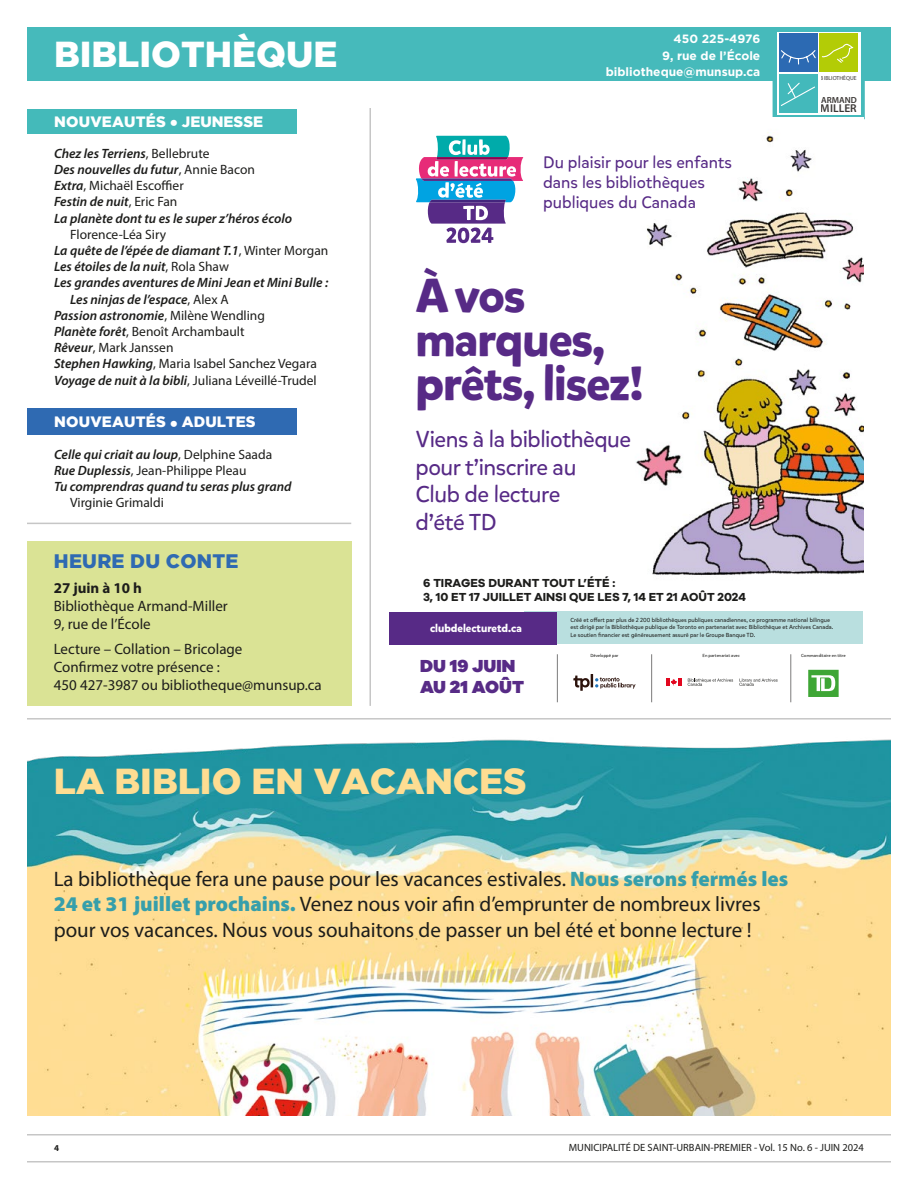
<style>
.page{position:relative;width:918px;height:1188px;background:#fff}
.page>*{position:absolute;margin:0;border:0;box-sizing:border-box;transform-origin:0 0}
.t1{font:700 47.25px/43.8px "Mikado";letter-spacing:-.02em;color:#572a86}
.t2{font:900 36px "Gotham";color:#fedd92}
.t3{font:900 36px "Gotham";color:#fff}
.t4{font:22.95px/27.5px "Mikado";letter-spacing:-.02em;color:#572a86}
.t5{font:21px/25.2px "Myriad Pro";color:#1d1d1b}
.t6{font:900 19.5px "Gotham";letter-spacing:.015em;color:#2f6ab2}
.t7{font:900 18px/21.6px "Galano Grotesque";color:#572b86}
.t8{font:16.65px/20px "Mikado";color:#572a86}
.t9{font:15px/18px "Myriad Pro";color:#1d1d1b}
.t10{font:900 15px "Gotham";letter-spacing:.015em;color:#fff}
.t11{font:700 15px "Myriad Pro";color:#1d1d1b}
.t12{font:italic 600 13.5px/16.2px "Myriad Pro";color:#1d1d1b}
.t13{font:13.5px "Myriad Pro";color:#1d1d1b}
.t14{font:700 12px/14.4px "Galano Grotesque";color:#1d1d1b}
.t15{font:700 12px/16.5px "Gotham";color:#fff;text-align:right}
.t16{font:600 11.4px "Myriad Pro";color:#3b3735}
.t17{font:700 10.95px "Mikado";color:#fff}
.t18{font:10.5px "Myriad Pro";color:#1d1d1b}
.t19{font:700 9px "Myriad Pro";color:#1d1d1b}
.t20{font:600 8.85px "Myriad Pro";color:#3b3735}
.t21{font:5.85px/7.6px "Mikado";color:#1d1d1b}
.t22{font:5.85px "Myriad Pro";color:#3b3735}
.t23{font:4.35px "Mikado";color:#1d1d1b}
.s1{font-family:"Museo Sans Rounded 900";font-weight:400}
.s2{font-weight:400;font-style:normal}
.s3{font-weight:600;font-style:italic}
.s4{font-weight:900;color:#369fab}
</style>
<div class="page">
<hr style="left:27px;top:1161px;width:864px;height:1px;background:#c6c6c6">
<hr style="left:27px;top:1134px;width:864px;height:2px;background:#c6c6c6">
<div style="left:27px;top:27px;width:864px;height:54px;background:#46babb"></div>
<div style="left:773px;top:27px;width:92px;height:92px;border:4px solid #46babb"></div>
<div style="left:777px;top:32px;width:83px;height:83px;background:#fff"></div>
<div style="left:779px;top:34px;width:39px;height:38px;background:#2c6ab3"></div>
<div style="left:779px;top:74px;width:39px;height:39px;background:#43b9bb"></div>
<svg style="left:780px;top:82px;width:35px;height:24px"></svg>
<div style="left:820px;top:34px;width:38px;height:38px;background:#b3cc06"></div>
<svg style="left:781px;top:42px;width:73px;height:27px"></svg>
<div style="left:27px;top:408px;width:270px;height:27px;background:#2f6ab2"></div>
<div style="left:27px;top:109px;width:270px;height:24px;background:#44baba"></div>
<img style="left:636px;top:117px;width:227px;height:459px">
<svg style="left:416px;top:136px;width:107px;height:107px"></svg>
<div style="left:525px;top:611px;width:338px;height:33px;background:#b9dfdf"></div>
<div style="left:389px;top:612px;width:168px;height:33px;background:#572a86"></div>
<hr style="left:651px;top:654px;width:1px;height:48px;background:#7c7b7b">
<hr style="left:791px;top:654px;width:1px;height:48px;background:#7c7b7b">
<hr style="left:557px;top:654px;width:1px;height:48px;background:#7c7b7b">
<svg style="left:666px;top:678px;width:15px;height:8px"></svg>
<svg style="left:688px;top:679px;width:45px;height:7px"></svg>
<svg style="left:739px;top:679px;width:39px;height:7px"></svg>
<svg style="left:808px;top:670px;width:31px;height:27px"></svg>
<svg style="left:573px;top:674px;width:63px;height:17px"></svg>
<hr style="left:27px;top:718px;width:864px;height:2px;background:#c6c6c6">
<img style="left:27px;top:739px;width:864px;height:376px">
<hr style="left:369px;top:108px;width:2px;height:598px;background:#c6c6c6">
<hr style="left:27px;top:523px;width:324px;height:1px;background:#c6c6c6">
<div style="left:27px;top:541px;width:324px;height:165px;background:#dae395"></div>
<h2 class="t3" style="left:54px;top:34px;width:285px">BIBLIOTHÈQUE</h2>
<p class="t10" style="left:54px;top:113px;width:211px">NOUVEAUTÉS <span class="s1">∞</span> JEUNESSE</p>
<p class="t12" style="left:54px;top:145px;width:240px">Chez les Terriens<span class="s2">, Bellebrute<br></span>Des nouvelles du futur<span class="s2">, Annie Bacon<br></span>Extra<span class="s2">, Michaël Escoffier<br></span>Festin de nuit<span class="s2">, Eric Fan<br></span>La planète dont tu es le super z’héros écolo</p>
<p class="t13" style="left:70px;top:226px;width:97px">Florence-Léa Siry</p>
<p class="t12" style="left:54px;top:242px;width:276px">La quête de l’épée de diamant T.1<span class="s2">, Winter Morgan</span></p>
<p class="t12" style="left:54px;top:258px;width:176px">Les étoiles de la nuit<span class="s2">, Rola Shaw</span></p>
<p class="t12" style="left:54px;top:274px;width:276px">Les grandes aventures de Mini Jean et Mini Bulle :</p>
<p class="t12" style="left:70px;top:291px;width:160px">Les ninjas de l’espace<span class="s2">, Alex A</span></p>
<p class="t12" style="left:54px;top:307px;width:213px">Passion astronomie<span class="s2">, Milène Wendling</span></p>
<p class="t13" style="left:54px;top:323px;width:192px"><span class="s3">Planète forêt</span>, Benoît Archambault</p>
<p class="t13" style="left:54px;top:339px;width:121px"><span class="s3">Rêveur</span>, Mark Janssen</p>
<p class="t13" style="left:54px;top:356px;width:264px"><span class="s3">Stephen Hawking</span>, Maria Isabel Sanchez Vegara</p>
<p class="t13" style="left:54px;top:372px;width:264px"><span class="s3">Voyage de nuit à la bibli</span>, Juliana Léveillé-Trudel</p>
<p class="t10" style="left:54px;top:413px;width:203px">NOUVEAUTÉS <span class="s1">∞</span> ADULTES</p>
<p class="t12" style="left:54px;top:446px;width:239px">Celle qui criait au loup<span class="s2">, Delphine Saada<br></span>Rue Duplessis<span class="s2">, Jean-Philippe Pleau<br></span>Tu comprendras quand tu seras plus grand</p>
<p class="t13" style="left:70px;top:494px;width:95px">Virginie Grimaldi</p>
<h3 class="t6" style="left:54px;top:550px;width:186px">HEURE DU CONTE</h3>
<p class="t11" style="left:54px;top:578px;width:90px">27 juin à 10 h</p>
<p class="t9" style="left:54px;top:597px;width:176px">Bibliothèque Armand-Miller<br>9, rue de l’École</p>
<p class="t9" style="left:54px;top:640px;width:270px">Lecture – Collation – Bricolage<br>Confirmez votre présence :<br>450 427-3987 ou bibliotheque@munsup.ca</p>
<p class="t15" style="left:606px;top:30px;width:156px">450 225-4976<br>9, rue de l’École bibliotheque@munsup.ca</p>
<p class="t8" style="left:543px;top:153px;width:190px">Du plaisir pour les enfants dans les bibliothèques publiques du Canada</p>
<h1 class="t1" style="left:415px;top:274px;width:230px">À vos marques, prêts, lisez!</h1>
<h3 class="t4" style="left:415px;top:426px;width:217px">Viens à la bibliothèque pour t’inscrire au<br>Club de lecture<br>d’été TD</h3>
<p class="t14" style="left:423px;top:575px;width:324px">6 TIRAGES DURANT TOUT L’ÉTÉ :<br>3, 10 ET 17 JUILLET AINSI QUE LES 7, 14 ET 21 AOÛT 2024</p>
<p class="t22" style="left:821px;top:75px;width:37px">BIBLIOTHÈQUE</p>
<p class="t20" style="left:821px;top:94px;width:37px">ARMAND</p>
<p class="t16" style="left:821px;top:101px;width:38px">MILLER</p>
<p class="t17" style="left:430px;top:621px;width:93px">clubdelecturetd.ca</p>
<h3 class="t7" style="left:420px;top:654px;width:106px">DU 19 JUIN<br>AU 21 AOÛT</h3>
<p class="t21" style="left:570px;top:616px;width:264px">Créé et offert par plus de 2 200 bibliothèques publiques canadiennes, ce programme national bilingue est dirigé par la Bibliothèque publique de Toronto en partenariat avec Bibliothèque et Archives Canada.<br>Le soutien financier est généreusement assuré par le Groupe Banque TD.</p>
<p class="t23" style="left:591px;top:653px;width:29px">Développé par</p>
<p class="t23" style="left:703px;top:653px;width:39px">En partenariat avec</p>
<p class="t23" style="left:801px;top:653px;width:46px">Commanditaire en titre</p>
<h2 class="t2" style="left:54px;top:760px;width:475px">LA BIBLIO EN VACANCES</h2>
<p class="t5" style="left:54px;top:866px;width:736px">La bibliothèque fera une pause pour les vacances estivales. <span class="s4">Nous serons fermés les<br>24 et 31 juillet prochains.</span> Venez nous voir afin d’emprunter de nombreux livres pour vos vacances. Nous vous souhaitons de passer un bel été et bonne lecture !</p>
<p class="t19" style="left:54px;top:1142px;width:6px">4</p>
<p class="t18" style="left:569px;top:1141px;width:297px">MUNICIPALITÉ DE SAINT-URBAIN-PREMIER - Vol. 15 No. 6 - JUIN 2024</p>
</div>
